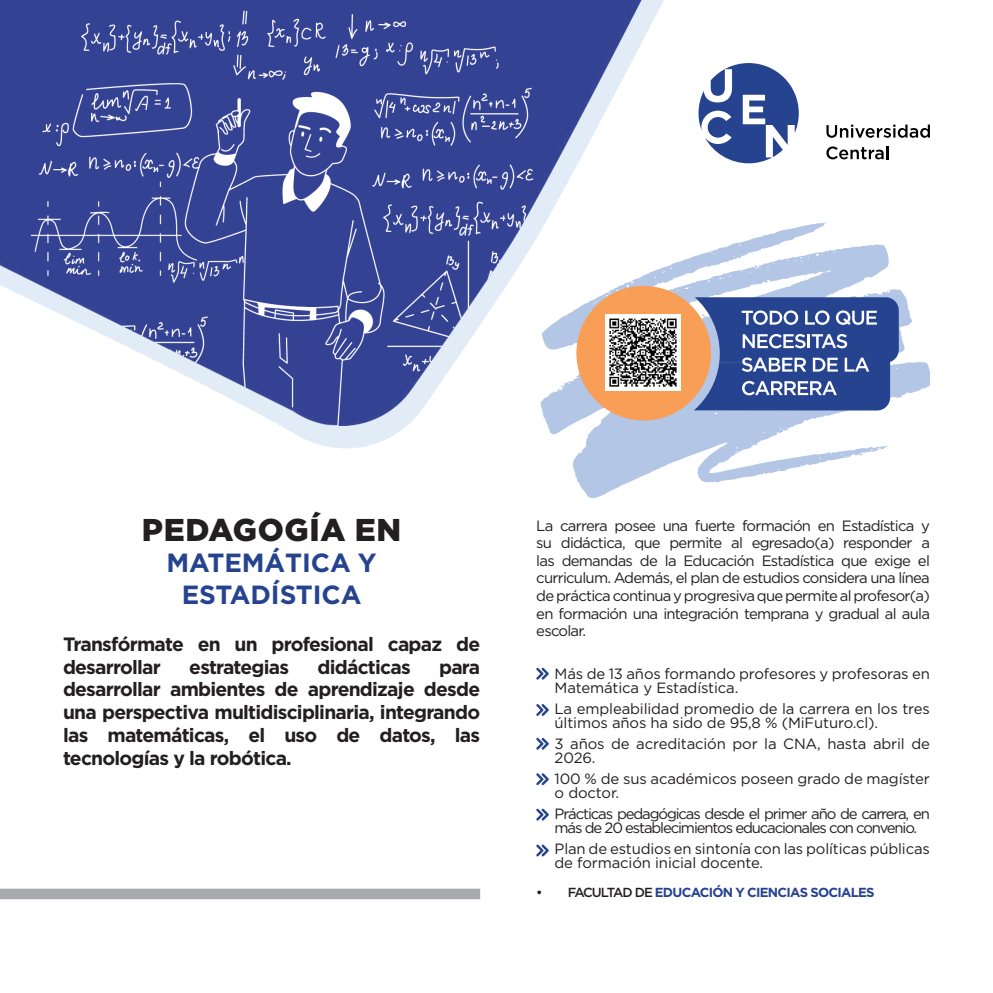
<style>
.page{position:relative;width:993px;height:993px;background:#fff}
.page>*{position:absolute;margin:0;border:0;box-sizing:border-box;transform-origin:0 0}
.t1{font:900 31.5px "Gotham Pro";letter-spacing:.02em;color:#231f20}
.t2{font:700 26.25px/31.5px "Gotham Pro";letter-spacing:-.005em;color:#26438f;text-align:center}
.t3{font:700 19.25px/22.8px "Gotham Pro";letter-spacing:-.04em;color:#231f20}
.t4{font:14.88px/17.5px "Gotham Pro";letter-spacing:-.01em;color:#231f20}
.t5{font:14.88px/14px "Gotham Pro";letter-spacing:-.075em;color:#231f20}
.t6{font:700 13.12px "Gotham Pro";letter-spacing:-.055em;color:#26438f}
.s1{font-weight:500;color:#231f20}
</style>
<div class="page">
<div style="left:0;top:888px;width:480px;height:10px;background:#a8a9ad"></div>
<svg style="left:573px;top:222px;width:356px;height:275px"></svg>
<svg style="left:693px;top:297px;width:205px;height:113px;background:#56689f"></svg>
<svg style="left:826px;top:124px;width:103px;height:14px"></svg>
<svg style="left:826px;top:146px;width:62px;height:13px"></svg>
<svg style="left:698px;top:63px;width:100px;height:100px"></svg>
<img style="left:0;top:0;width:693px;height:457px">
<img style="left:605px;top:314px;width:75px;height:76px">
<svg style="left:536px;top:667px;width:12px;height:12px"></svg>
<svg style="left:536px;top:704px;width:12px;height:11px"></svg>
<svg style="left:536px;top:737px;width:12px;height:12px"></svg>
<svg style="left:536px;top:773px;width:12px;height:12px"></svg>
<svg style="left:536px;top:808px;width:12px;height:12px"></svg>
<svg style="left:536px;top:844px;width:12px;height:12px"></svg>
<h1 class="t1" style="left:142px;top:511px;width:261px">PEDAGOGÍA EN</h1>
<h2 class="t2" style="left:166px;top:546px;width:211px">MATEMÁTICA Y<br>ESTADÍSTICA</h2>
<p class="t3" style="left:63px;top:632px;width:418px">Transfórmate en un profesional capaz de desarrollar</p>
<p class="t3" style="left:189px;top:654px;width:101px">estrategias</p>
<p class="t3" style="left:317px;top:654px;width:95px">didácticas</p>
<p class="t3" style="left:63px;top:654px;width:418px;text-align:justify;text-indent:376px">para desarrollar ambientes de aprendizaje desde una perspectiva multidisciplinaria, integrando las matemáticas, el uso de datos, las tecnologías y la robótica.</p>
<p class="t4" style="left:536px;top:516px;width:395px;text-align:justify">La carrera posee una fuerte formación en Estadística y su didáctica, que permite al egresado(a) responder a las demandas de la Educación Estadística que exige el curriculum. Además, el plan de estudios considera una línea de práctica continua y progresiva que permite al profesor(a) en formación una integración temprana y gradual al aula escolar.</p>
<p class="t4" style="left:554px;top:666px;width:376px;line-height:14px">Más de 13 años formando profesores y profesoras en<br>Matemática y Estadística.</p>
<p class="t4" style="left:554px;top:701px;width:377px;line-height:14px">La empleabilidad promedio de la carrera en los tres últimos años ha sido de 95,8 % (MiFuturo.cl).</p>
<p class="t4" style="left:554px;top:736px;width:377px;line-height:14px">3 años de acreditación por la CNA, hasta abril de<br>2026.</p>
<p class="t4" style="left:554px;top:771px;width:377px;line-height:14px">100 % de sus académicos poseen grado de magíster o doctor.</p>
<p class="t5" style="left:554px;top:806px;width:377px">Prácticas pedagógicas desde el primer año de carrera, en más de 20 establecimientos educacionales con convenio.</p>
<p class="t4" style="left:554px;top:841px;width:377px;line-height:14px">Plan de estudios en sintonía con las políticas públicas de formación inicial docente.</p>
<p class="t6" style="left:536px;top:884px;width:340px"><span class="s1">• FACULTAD DE</span> EDUCACIÓN Y CIENCIAS SOCIALES</p>
</div>
